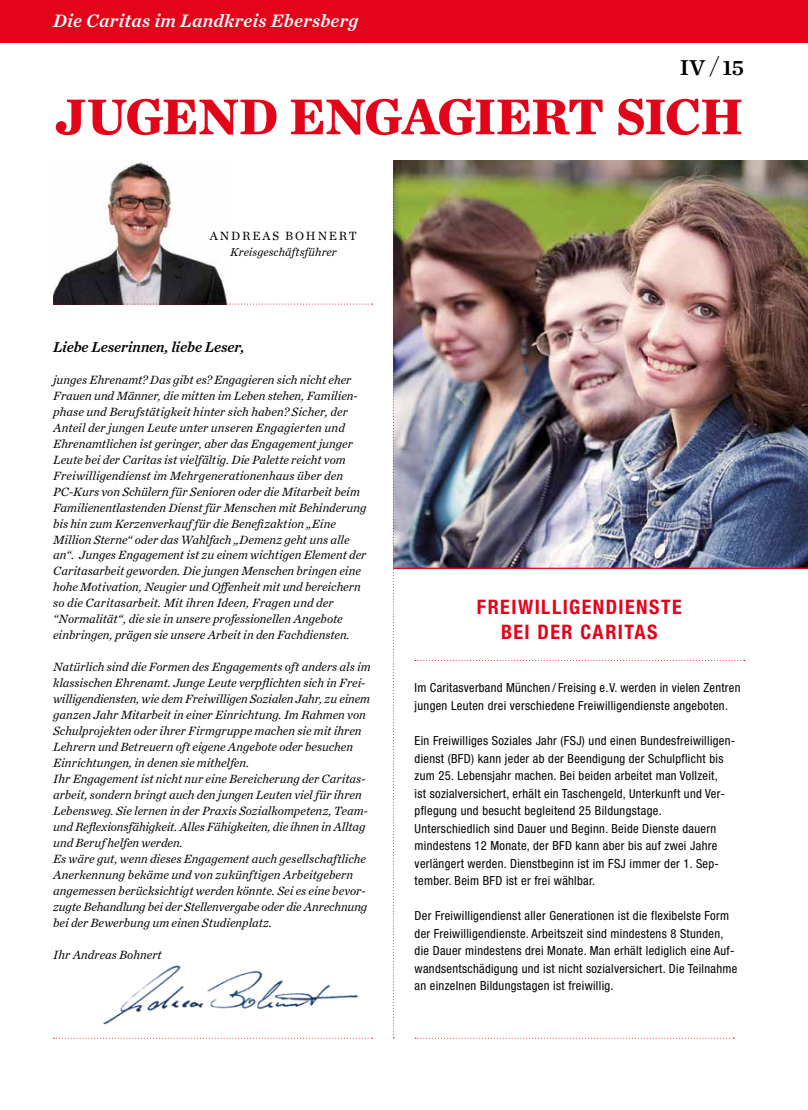
<style>
.page{position:relative;width:808px;height:1110px;background:#fff}
.page>*{position:absolute;margin:0;border:0;box-sizing:border-box;transform-origin:0 0}
.t1{font:700 52.5px "Chronicle Text G1";letter-spacing:-.02em;color:#e3041a}
.t2{font:22.5px "Chronicle Text G1 Semi";color:#000}
.t3{font:700 condensed 20px/25px "Helvetica Neue LT Std";letter-spacing:.075em;color:#e3041a;text-align:center}
.t4{font:italic 18.75px "Chronicle Text G1 Semi";letter-spacing:.015em;color:#fff}
.t5{font:italic 15px "Chronicle Text G1 Semi";color:#000}
.t6{font:italic 12.5px/16px "Chronicle Text G1";color:#000}
.t7{font:condensed 12.5px/17.5px "Helvetica Neue LT Std";letter-spacing:.025em;color:#000}
.t8{font:12.5px "Chronicle Text G1";letter-spacing:.15em;color:#000}
.t9{font:italic 11.88px "Chronicle Text G1";letter-spacing:.005em;color:#000}
.s1{font-family:"Chronicle Text G1"}
</style>
<div class="page">
<img style="left:394px;top:160px;width:414px;height:407px">
<img style="left:103px;top:965px;width:256px;height:59px">
<img style="left:53px;top:162px;width:175px;height:142px">
<div style="left:0;top:0;width:808px;height:43px;background:#e3041a"></div>
<svg style="left:54px;top:1037px;width:319px;height:1px"></svg>
<svg style="left:54px;top:303px;width:319px;height:1px"></svg>
<svg style="left:415px;top:1037px;width:319px;height:1px"></svg>
<svg style="left:393px;top:160px;width:1px;height:876px"></svg>
<hr style="left:393px;top:567px;width:415px;height:1px;background:#e3041a">
<h3 class="t4" style="left:53px;top:6px;width:307px">Die Caritas im Landkreis Ebersberg</h3>
<h2 class="t2" style="left:680px;top:50px;width:66px">IV <span class="s1">/</span> 15</h2>
<h1 class="t1" style="left:54px;top:74px;width:690px">JUGEND ENGAGIERT SICH</h1>
<p class="t8" style="left:210px;top:226px;width:149px">ANDREAS BOHNERT</p>
<p class="t9" style="left:230px;top:243px;width:108px">Kreisgeschäftsführer</p>
<p class="t5" style="left:53px;top:335px;width:193px">Liebe Leserinnen, liebe Leser,</p>
<p class="t6" style="left:53px;top:371px;width:315px">junges Ehrenamt? Das gibt es? Engagieren sich nicht eher Frauen und Männer, die mitten im Leben stehen, Familien&shy;phase und Berufstätigkeit hinter sich haben? Sicher, der Anteil der jungen Leute unter unseren Engagierten und Ehrenamtlichen ist geringer, aber das Engagement junger Leute bei der Caritas ist vielfältig. Die Palette reicht vom Freiwilligendienst im Mehrgenerationenhaus über den PC-Kurs von Schülern für Senioren oder die Mitarbeit beim Familienentlastenden Dienst für Menschen mit Behinderung bis hin zum Kerzenverkauf für die Benefizaktion „Eine Million Sterne“ oder das Wahlfach „Demenz geht uns alle an“. Junges Engagement ist zu einem wichtigen Element der Caritasarbeit geworden. Die jungen Menschen bringen eine hohe Motivation, Neugier und Offenheit mit und bereichern so die Caritasarbeit. Mit ihren Ideen, Fragen und der “Normalität“, die sie in unsere professionellen Angebote einbringen, prägen sie unsere Arbeit in den Fachdiensten.</p>
<p class="t6" style="left:53px;top:658px;width:319px">Natürlich sind die Formen des Engagements oft anders als im klassischen Ehrenamt. Junge Leute verpflichten sich in Frei&shy;willigendiensten, wie dem Freiwilligen Sozialen Jahr, zu einem ganzen Jahr Mitarbeit in einer Einrichtung. Im Rahmen von Schulprojekten oder ihrer Firmgruppe machen sie mit ihren Lehrern und Betreuern oft eigene Angebote oder besuchen Einrichtungen, in denen sie mithelfen.<br>Ihr Engagement ist nicht nur eine Bereicherung der Caritas&shy;arbeit, sondern bringt auch den jungen Leuten viel für ihren Lebensweg. Sie lernen in der Praxis Sozialkompetenz, Team&shy;und Reflexionsfähigkeit. Alles Fähigkeiten, die ihnen in Alltag und Beruf helfen werden.<br>Es wäre gut, wenn dieses Engagement auch gesellschaftliche Anerkennung bekäme und von zukünftigen Arbeitgebern angemessen berücksichtigt werden könnte. Sei es eine bevor&shy;zugte Behandlung bei der Stellenvergabe oder die Anrechnung bei der Bewerbung um einen Studienplatz.</p>
<p class="t6" style="left:53px;top:945px;width:110px">Ihr Andreas Bohnert</p>
<h3 class="t3" style="left:477px;top:593px;width:206px">FREIWILLIGENDIENSTE<br>BEI DER CARITAS</h3>
<p class="t7" style="left:415px;top:679px;width:327px">Im Caritasverband München / Freising e.V. werden in vielen Zentren jungen Leuten drei verschiedene Freiwilligendienste angeboten.</p>
<p class="t7" style="left:415px;top:731px;width:322px">Ein Freiwilliges Soziales Jahr (FSJ) und einen Bundesfreiwilligen&shy;dienst (BFD) kann jeder ab der Beendigung der Schulpflicht bis zum 25. Lebensjahr machen. Bei beiden arbeitet man Vollzeit,<br>ist sozialversichert, erhält ein Taschengeld, Unterkunft und Ver&shy;pflegung und besucht begleitend 25 Bildungstage.<br>Unterschiedlich sind Dauer und Beginn. Beide Dienste dauern mindestens 12 Monate, der BFD kann aber bis auf zwei Jahre verlängert werden. Dienstbeginn ist im FSJ immer der 1. Sep&shy;tember. Beim BFD ist er frei wählbar.</p>
<p class="t7" style="left:415px;top:906px;width:324px">Der Freiwilligendienst aller Generationen ist die flexibelste Form der Freiwilligendienste. Arbeitszeit sind mindestens 8 Stunden, die Dauer mindestens drei Monate. Man erhält lediglich eine Auf&shy;wandsentschädigung und ist nicht sozialversichert. Die Teilnahme an einzelnen Bildungstagen ist freiwillig.</p>
</div>
